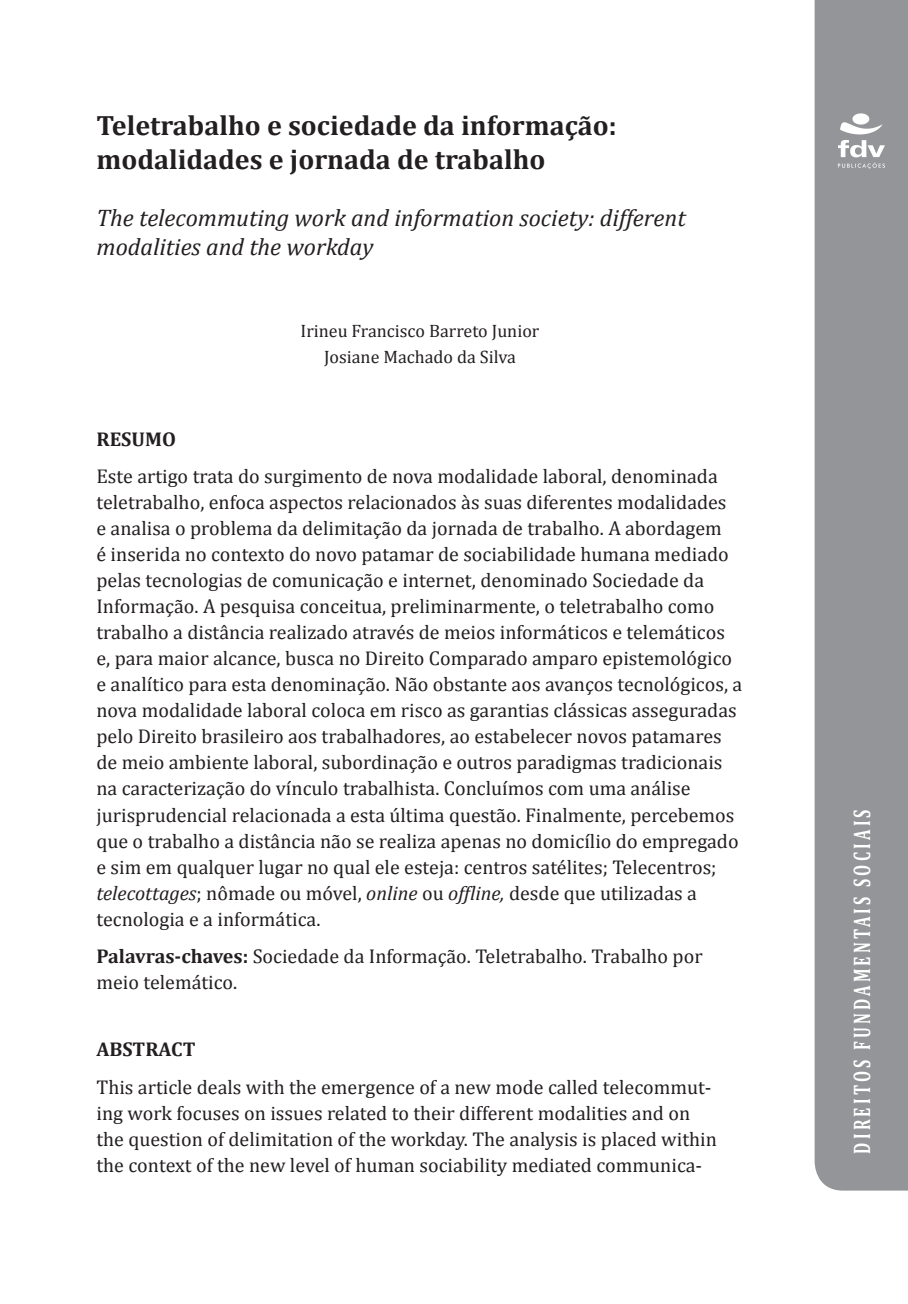
<style>
.page{position:relative;width:908px;height:1304px;background:#fff}
.page>*{position:absolute;margin:0;border:0;box-sizing:border-box;transform-origin:0 0}
.t1{font:700 28px/33.6px "Cambria";color:#231f20}
.t2{font:italic 24px/28.8px "Cambria";color:#231f20}
.t3{font:700 24px "Cambria";letter-spacing:.2em;color:#fff;scale:.67 1}
.t4{font:20px/26px "Cambria";color:#231f20}
.t5{font:700 20px "Cambria";color:#231f20}
.t6{font:18px/26px "Cambria";color:#231f20;text-align:center}
.s1{font-style:italic}
.s2{font-weight:700}
</style>
<div class="page">
<div style="left:814px;top:0;width:93px;height:1191px;background:#939598"></div>
<svg style="left:837px;top:113px;width:47px;height:56px"></svg>
<h1 class="t1" style="left:96px;top:108px;width:521px">Teletrabalho e sociedade da informação: modalidades e jornada de trabalho</h1>
<p class="t2" style="left:96px;top:202px;width:590px">The telecommuting work and information society: different modalities and the workday</p>
<p class="t6" style="left:300px;top:318px;width:240px">Irineu Francisco Barreto Junior<br>Josiane Machado da Silva</p>
<p class="t5" style="left:96px;top:425px;width:14px">RESUMO</p>
<p class="t4" style="left:96px;top:464px;width:647px">Este artigo trata do surgimento de nova modalidade laboral, denominada teletrabalho, enfoca aspectos relacionados às suas diferentes modalidades<br>e analisa o problema da delimitação da jornada de trabalho. A abordagem<br>é inserida no contexto do novo patamar de sociabilidade humana mediado pelas tecnologias de comunicação e internet, denominado Sociedade da Informação. A pesquisa conceitua, preliminarmente, o teletrabalho como trabalho a distância realizado através de meios informáticos e telemáticos e, para maior alcance, busca no Direito Comparado amparo epistemológico e analítico para esta denominação. Não obstante aos avanços tecnológicos, a nova modalidade laboral coloca em risco as garantias clássicas asseguradas pelo Direito brasileiro aos trabalhadores, ao estabelecer novos patamares de meio ambiente laboral, subordinação e outros paradigmas tradicionais na caracterização do vínculo trabalhista. Concluímos com uma análise jurisprudencial relacionada a esta última questão. Finalmente, percebemos que o trabalho a distância não se realiza apenas no domicílio do empregado e sim em qualquer lugar no qual ele esteja: centros satélites; Telecentros; <span class="s1">telecottages</span>; nômade ou móvel, <span class="s1">online</span> ou <span class="s1">offline,</span> desde que utilizadas a tecnologia e a informática.</p>
<p class="t4" style="left:96px;top:943px;width:607px"><span class="s2">Palavras-chaves:</span> Sociedade da Informação. Teletrabalho. Trabalho por meio telemático.</p>
<p class="t5" style="left:96px;top:1035px;width:39px">ABSTRACT</p>
<p class="t4" style="left:96px;top:1074px;width:621px">This article deals with the emergence of a new mode called telecommut&shy;ing work focuses on issues related to their different modalities and on the question of delimitation of the workday. The analysis is placed within the context of the new level of human sociability mediated communica-</p>
<p class="t3" style="left:844px;top:1154px;width:515px;rotate:-90deg">Direitos Fundamentais Sociais</p>
</div>
